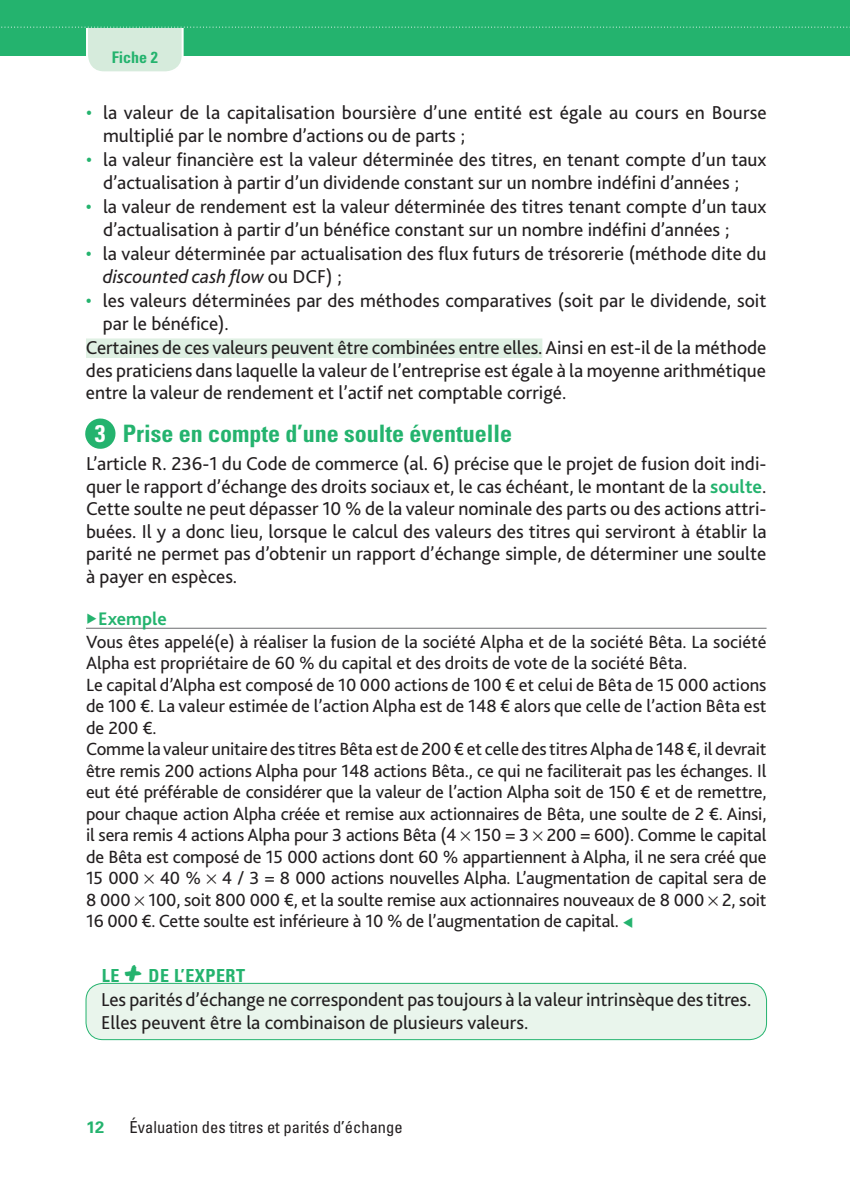
<style>
.page{position:relative;width:850px;height:1190px;background:#fff}
.page>*{position:absolute;margin:0;border:0;box-sizing:border-box;transform-origin:0 0}
.t1{font:700 condensed 24px "Univers LT Std";color:#24b36e}
.t2{font:700 condensed 24px "Univers LT Std";color:#fff}
.t3{font:19.6px/22.6px "Bliss 2";color:#231f20}
.t4{font:700 19px "Bliss 2";color:#24b36e}
.t5{font:18.4px/21.4px "Bliss 2";letter-spacing:-.01em;color:#231f20}
.t6{font:700 condensed 18px "Univers LT Std";letter-spacing:.03em;color:#24b36e}
.t7{font:condensed 16.4px "Univers LT Std";color:#231f20}
.t8{font:700 16.4px "Univers LT Std";color:#24b36e}
.t9{font:700 condensed 16px "Univers LT Std";color:#24b36e}
.s1{color:#24b36e}
.s2{font-style:italic}
.s3{font-weight:700;color:#24b36e}
.s4{font-family:"STIX";font-weight:400;font-size:17px}
.s5{font-family:"STIX";font-size:17px;color:#24b36e}
.s6{font-family:"Permanent Marker";font-weight:400;font-stretch:normal;font-size:32px}
</style>
<div class="page">
<div style="left:86px;top:338px;width:456px;height:20px;background:#dff0e3"></div>
<hr style="left:86px;top:628px;width:680px;height:1px;background:#6c6d70">
<div style="left:86px;top:983px;width:680px;height:56px;background:#e9f5ec;border-radius:17px"></div>
<div style="left:85px;top:983px;width:682px;height:57px;border:1px solid #24b36e;border-radius:17px"></div>
<svg style="left:85px;top:418px;width:31px;height:31px"></svg>
<svg style="left:0;top:0;width:850px;height:72px"></svg>
<p class="t9" style="left:112px;top:48px;width:48px">Fiche 2</p>
<p class="t3" style="left:103px;top:101px;width:665px;text-indent:-17px"><span class="s1">•</span> la valeur de la capitalisation boursière d’une entité est égale au cours en Bourse multiplié par le nombre d’actions ou de parts ;</p>
<p class="t3" style="left:86px;top:148px;width:682px;text-align:center"><span class="s1">•</span> la valeur financière est la valeur déterminée des titres, en tenant compte d’un taux d’actualisation à partir d’un dividende constant sur un nombre indéfini d’années ;</p>
<p class="t3" style="left:103px;top:195px;width:665px;text-indent:-17px"><span class="s1">•</span> la valeur de rendement est la valeur déterminée des titres tenant compte d’un taux d’actualisation à partir d’un bénéfice constant sur un nombre indéfini d’années ;</p>
<p class="t3" style="left:103px;top:242px;width:665px;text-indent:-17px"><span class="s1">•</span> la valeur déterminée par actualisation des flux futurs de trésorerie (méthode dite du <span class="s2">discounted cash flow</span> ou DCF) ;</p>
<p class="t3" style="left:103px;top:289px;width:665px;text-indent:-17px"><span class="s1">•</span> les valeurs déterminées par des méthodes comparatives (soit par le dividende, soit par le bénéfice).</p>
<p class="t3" style="left:86px;top:336px;width:682px;text-align:justify">Certaines de ces valeurs peuvent être combinées entre elles. Ainsi en est-il de la méthode des praticiens dans laquelle la valeur de l’entreprise est égale à la moyenne arithmétique entre la valeur de rendement et l’actif net comptable corrigé.</p>
<p class="t1" style="left:123px;top:419px;width:391px">Prise en compte d’une soulte éventuelle</p>
<p class="t3" style="left:86px;top:452px;width:682px;text-align:justify">L’article R. 236‑1 du Code de commerce (al. 6) précise que le projet de fusion doit indi&shy;quer le rapport d’échange des droits sociaux et, le cas échéant, le montant de la <span class="s3">soulte</span>.<br>Cette soulte ne peut dépasser 10 % de la valeur nominale des parts ou des actions attri&shy;buées. Il y a donc lieu, lorsque le calcul des valeurs des titres qui serviront à établir la parité ne permet pas d’obtenir un rapport d’échange simple, de déterminer une soulte à payer en espèces.</p>
<p class="t4" style="left:86px;top:607px;width:82px"><span class="s4">▸</span>Exemple</p>
<p class="t5" style="left:86px;top:630px;width:682px">Vous êtes appelé(e) à réaliser la fusion de la société Alpha et de la société Bêta. La société Alpha est propriétaire de 60 % du capital et des droits de vote de la société Bêta.<br>Le capital d’Alpha est composé de 10 000 actions de 100 € et celui de Bêta de 15 000 actions de 100 €. La valeur estimée de l’action Alpha est de 148 € alors que celle de l’action Bêta est de 200 €.<br>Comme la valeur unitaire des titres Bêta est de 200 € et celle des titres Alpha de 148 €, il devrait être remis 200 actions Alpha pour 148 actions Bêta., ce qui ne faciliterait pas les échanges. Il eut été préférable de considérer que la valeur de l’action Alpha soit de 150 € et de remettre, pour chaque action Alpha créée et remise aux actionnaires de Bêta, une soulte de 2 €. Ainsi, il sera remis 4 actions Alpha pour 3 actions Bêta (4 150 = 3 200 = 600). Comme le capital de Bêta est composé de 15 000 actions dont 60 % appartiennent à Alpha, il ne sera créé que 15 000 40 % 4 / 3 = 8 000 actions nouvelles Alpha. L’augmentation de capital sera de 8 000 100, soit 800 000 €, et la soulte remise aux actionnaires nouveaux de 8 000 2, soit 16 000 €. Cette soulte est inférieure à 10 % de l’augmentation de capital. <span class="s5">◂</span></p>
<p class="t6" style="left:102px;top:965px;width:145px">LE <span class="s6">+</span> DE L’EXPERT</p>
<p class="t3" style="left:101px;top:988px;width:652px">Les parités d’échange ne correspondent pas toujours à la valeur intrinsèque destitres.<br>Elles peuvent être la combinaison de plusieurs valeurs.</p>
<p class="t2" style="left:95px;top:418px;width:12px">3</p>
<p class="t8" style="left:86px;top:1118px;width:20px">12</p>
<p class="t7" style="left:129px;top:1117px;width:275px">Évaluation des titres et parités d’échange</p>
</div>
